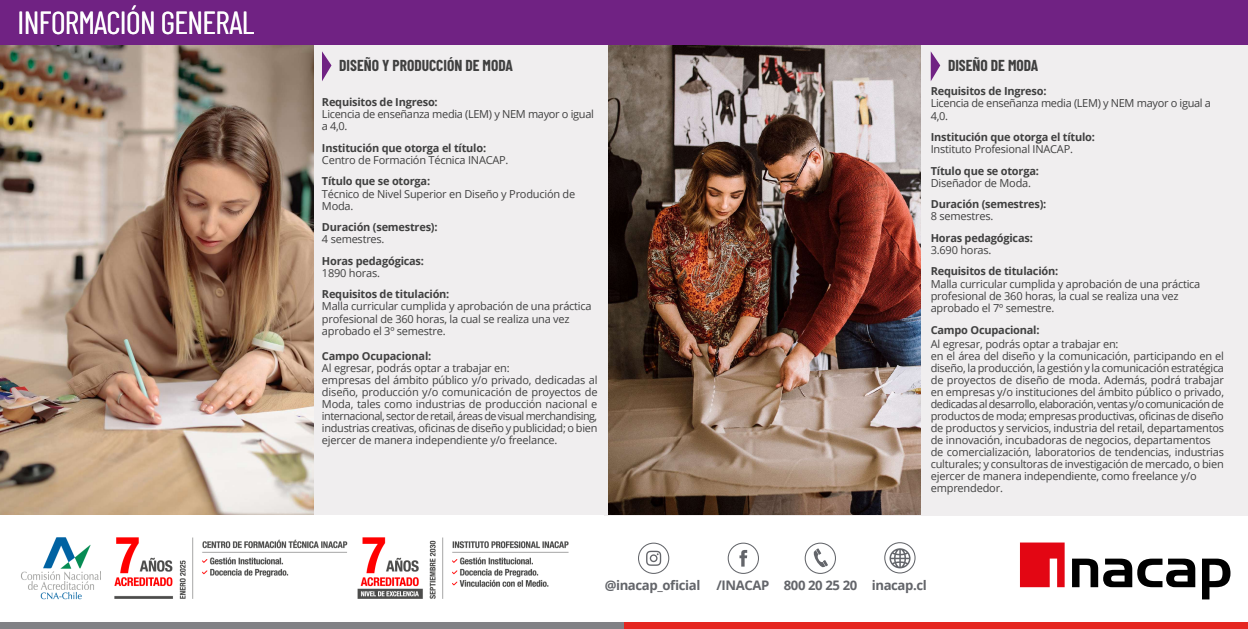
<style>
.page{position:relative;width:1248px;height:629px;background:#fff}
.page>*{position:absolute;margin:0;border:0;box-sizing:border-box;transform-origin:0 0}
.t1{font:31.85px "Barlow Condensed";letter-spacing:-.02em;color:#fff}
.t2{font:700 15.45px "Barlow Condensed";color:#404040}
.t3{font:700 13.15px "Open Sans";letter-spacing:-.03em;color:#63656a}
.t4{font:11px/12px "Open Sans";letter-spacing:-.02em;color:#404040}
.t5{font:700 11px "Open Sans";letter-spacing:-.02em;color:#404040}
</style>
<div class="page">
<div style="left:2px;top:22px;width:623px;height:493px;background:#f0eeef"></div>
<div style="left:627px;top:22px;width:621px;height:493px;background:#f0eeef"></div>
<img style="left:0;top:44px;width:313px;height:471px">
<img style="left:609px;top:44px;width:311px;height:471px">
<div style="left:0;top:622px;width:624px;height:7px;background:#818185"></div>
<div style="left:624px;top:622px;width:624px;height:7px;background:#e52720"></div>
<div style="left:0;top:0;width:1248px;height:44px;background:#702283"></div>
<svg style="left:1020px;top:542px;width:44px;height:45px;background:#e6232e"></svg>
<svg style="left:1072px;top:559px;width:123px;height:28px"></svg>
<svg style="left:1202px;top:559px;width:28px;height:40px"></svg>
<svg style="left:930px;top:51px;width:10px;height:30px"></svg>
<svg style="left:322px;top:51px;width:9px;height:30px"></svg>
<div style="left:804px;top:543px;width:32px;height:31px;border:1px solid #63656a;border-radius:50%"></div>
<svg style="left:646px;top:551px;width:15px;height:15px"></svg>
<div style="left:638px;top:543px;width:31px;height:31px;border:1px solid #63656a;border-radius:50%"></div>
<svg style="left:739px;top:550px;width:8px;height:17px"></svg>
<div style="left:727px;top:543px;width:32px;height:31px;border:1px solid #63656a;border-radius:50%"></div>
<svg style="left:813px;top:548px;width:15px;height:19px"></svg>
<div style="left:884px;top:542px;width:31px;height:31px;border:1px solid #63656a;border-radius:50%"></div>
<svg style="left:889px;top:548px;width:21px;height:20px"></svg>
<img style="left:21px;top:537px;width:548px;height:63px">
<h1 class="t1" style="left:18px;top:0;width:238px">INFORMACIÓN GENERAL</h1>
<h2 class="t2" style="left:339px;top:55px;width:175px">DISEÑO Y PRODUCCIÓN DE MODA</h2>
<p class="t5" style="left:322px;top:94px;width:117px">Requisitos de Ingreso:</p>
<p class="t4" style="left:322px;top:108px;width:273px;line-height:12.3px">Licencia de enseñanza media (LEM) y NEM mayor o igual a 4,0.</p>
<p class="t5" style="left:322px;top:140px;width:166px">Institución que otorga el título:</p>
<p class="t4" style="left:322px;top:154px;width:188px">Centro de Formación Técnica INACAP.</p>
<p class="t5" style="left:322px;top:173px;width:110px">Título que se otorga:</p>
<p class="t4" style="left:322px;top:187px;width:255px;line-height:12.3px">Técnico de Nivel Superior en Diseño y Produción de<br>Moda.</p>
<p class="t5" style="left:322px;top:219px;width:117px">Duración (semestres):</p>
<p class="t4" style="left:322px;top:233px;width:64px">4 semestres.</p>
<p class="t5" style="left:322px;top:253px;width:104px">Horas pedagógicas:</p>
<p class="t4" style="left:322px;top:267px;width:60px">1890 horas.</p>
<p class="t5" style="left:322px;top:286px;width:129px">Requisitos de titulación:</p>
<p class="t4" style="left:322px;top:300px;width:271px;line-height:12.3px">Malla curricular cumplida y aprobación de una práctica profesional de 360 horas, la cual se realiza una vez aprobado el 3º semestre.</p>
<p class="t5" style="left:322px;top:348px;width:111px">Campo Ocupacional:</p>
<p class="t4" style="left:322px;top:362px;width:277px">Al egresar, podrás optar a trabajar en:<br>empresas del ámbito público y/o privado, dedicadas al diseño, producción y/o comunicación de proyectos de Moda, tales como industrias de producción nacional e internacional, sector de retail, áreas de visual merchandising, industrias creativas, oficinas de diseño y publicidad; o bien ejercer de manera independiente y/o freelance.</p>
<h2 class="t2" style="left:948px;top:55px;width:92px">DISEÑO DE MODA</h2>
<p class="t5" style="left:930px;top:83px;width:117px">Requisitos de Ingreso:</p>
<p class="t4" style="left:930px;top:97px;width:282px;line-height:12.3px">Licencia de enseñanza media (LEM) y NEM mayor o igual a<br>4,0.</p>
<p class="t5" style="left:930px;top:129px;width:166px">Institución que otorga el título:</p>
<p class="t4" style="left:930px;top:143px;width:144px">Instituto Profesional INACAP.</p>
<p class="t5" style="left:930px;top:163px;width:110px">Título que se otorga:</p>
<p class="t4" style="left:930px;top:177px;width:102px">Diseñador de Moda.</p>
<p class="t5" style="left:930px;top:196px;width:117px">Duración (semestres):</p>
<p class="t4" style="left:930px;top:210px;width:64px">8 semestres.</p>
<p class="t5" style="left:930px;top:230px;width:104px">Horas pedagógicas:</p>
<p class="t4" style="left:930px;top:244px;width:62px">3.690 horas.</p>
<p class="t5" style="left:930px;top:263px;width:129px">Requisitos de titulación:</p>
<p class="t4" style="left:930px;top:277px;width:271px;line-height:12.3px">Malla curricular cumplida y aprobación de una práctica profesional de 360 horas, la cual se realiza una vez aprobado el 7º semestre.</p>
<p class="t5" style="left:930px;top:322px;width:110px">Campo Ocupacional:</p>
<p class="t4" style="left:930px;top:338px;width:295px">Al egresar, podrás optar a trabajar en:<br>en el área del diseño y la comunicación, participando en el diseño, la producción, la gestión y la comunicación estratégica de proyectos de diseño de moda. Además, podrá trabajar en empresas y/o instituciones del ámbito público o privado, dedicadas al desarrollo, elaboración, ventas y/o comunicación de productos de moda; empresas productivas, oficinas de diseño de productos y servicios, industria del retail, departamentos de innovación, incubadoras de negocios, departamentos de comercialización, laboratorios de tendencias, industrias culturales; y consultoras de investigación de mercado, o bien ejercer de manera independiente, como freelance y/o emprendedor.</p>
<p class="t3" style="left:604px;top:576px;width:323px">@inacap_oficial /INACAP 800 20 25 20 inacap.cl</p>
</div>
